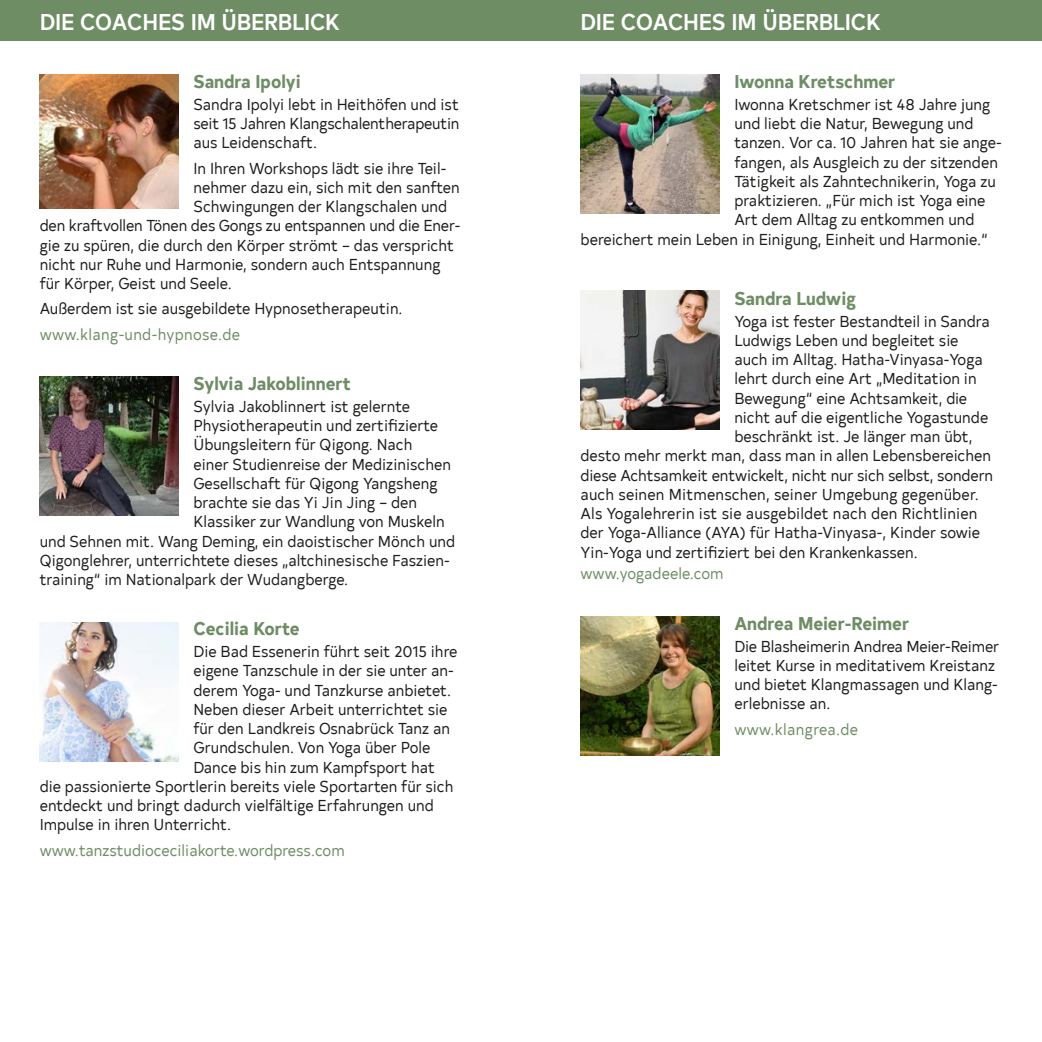
<style>
.page{position:relative;width:1042px;height:1042px;background:#fff}
.page>*{position:absolute;margin:0;border:0;box-sizing:border-box;transform-origin:0 0}
.t1{font:500 22.75px "Typold Condensed";letter-spacing:-.015em;color:#fff}
.t2{font:700 18.38px "Typold Condensed";color:#6e8d65}
.t3{font:15.75px/19.2px "Typold Condensed";color:#1d1d1b;text-align:justify}
.t4{font:15.75px "Typold Condensed";color:#6e8d65}
.t5{font:15.75px "Typold Condensed";letter-spacing:.02em;color:#6e8d65}
</style>
<div class="page">
<div style="left:0;top:0;width:536px;height:41px;background:#6e8d65"></div>
<img style="left:40px;top:376px;width:139px;height:139px">
<img style="left:40px;top:623px;width:139px;height:138px">
<img style="left:40px;top:74px;width:139px;height:134px">
<div style="left:506px;top:0;width:536px;height:41px;background:#6e8d65"></div>
<img style="left:580px;top:616px;width:139px;height:139px">
<img style="left:580px;top:291px;width:139px;height:139px">
<img style="left:580px;top:74px;width:139px;height:139px">
<h1 class="t1" style="left:40px;top:3px;width:302px">DIE COACHES IM ÜBERBLICK</h1>
<p class="t2" style="left:193px;top:67px;width:109px">Sandra Ipolyi</p>
<p class="t3" style="left:193px;top:94px;width:267px">Sandra Ipolyi lebt in Heithöfen und ist seit 15 Jahren Klangschalentherapeutin aus Leidenschaft.</p>
<p class="t3" style="left:193px;top:157px;width:254px">In Ihren Workshops lädt sie ihre Teil-</p>
<p class="t3" style="left:193px;top:176px;width:268px">nehmer dazu ein, sich mit den sanften</p>
<p class="t3" style="left:193px;top:196px;width:255px">Schwingungen der Klangschalen und</p>
<p class="t3" style="left:40px;top:215px;width:422px">den kraftvollen Tönen des Gongs zu entspannen und die Ener-</p>
<p class="t3" style="left:40px;top:234px;width:416px">gie zu spüren, die durch den Körper strömt – das verspricht</p>
<p class="t3" style="left:40px;top:253px;width:402px">nicht nur Ruhe und Harmonie, sondern auch Entspannung</p>
<p class="t3" style="left:40px;top:273px;width:194px">für Körper, Geist und Seele.</p>
<p class="t3" style="left:40px;top:298px;width:364px">Außerdem ist sie ausgebildete Hypnosetherapeutin.</p>
<p class="t5" style="left:40px;top:322px;width:202px">www.klang-und-hypnose.de</p>
<p class="t2" style="left:193px;top:368px;width:159px">Sylvia Jakoblinnert</p>
<p class="t3" style="left:193px;top:395px;width:218px">Sylvia Jakoblinnert ist gelernte</p>
<p class="t3" style="left:193px;top:415px;width:246px">Physiotherapeutin und zertifizierte</p>
<p class="t3" style="left:193px;top:434px;width:220px">Übungsleitern für Qigong. Nach</p>
<p class="t3" style="left:193px;top:453px;width:259px">einer Studienreise der Medizinischen</p>
<p class="t3" style="left:193px;top:472px;width:246px">Gesellschaft für Qigong Yangsheng</p>
<p class="t3" style="left:193px;top:492px;width:225px">brachte sie das Yi Jin Jing – den</p>
<p class="t3" style="left:193px;top:511px;width:253px">Klassiker zur Wandlung von Muskeln</p>
<p class="t3" style="left:40px;top:530px;width:417px">und Sehnen mit. Wang Deming, ein daoistischer Mönch und</p>
<p class="t3" style="left:40px;top:549px;width:411px">Qigonglehrer, unterrichtete dieses „altchinesische Faszien-</p>
<p class="t3" style="left:40px;top:568px;width:310px">training“ im Nationalpark der Wudangberge.</p>
<p class="t2" style="left:193px;top:614px;width:108px">Cecilia Korte</p>
<p class="t3" style="left:193px;top:641px;width:265px">Die Bad Essenerin führt seit 2015 ihre</p>
<p class="t3" style="left:193px;top:660px;width:262px">eigene Tanzschule in der sie unter an-</p>
<p class="t3" style="left:193px;top:679px;width:259px">derem Yoga- und Tanzkurse anbietet.</p>
<p class="t3" style="left:193px;top:698px;width:255px">Neben dieser Arbeit unterrichtet sie</p>
<p class="t3" style="left:193px;top:718px;width:258px">für den Landkreis Osnabrück Tanz an</p>
<p class="t3" style="left:193px;top:737px;width:238px">Grundschulen. Von Yoga über Pole</p>
<p class="t3" style="left:193px;top:756px;width:243px">Dance bis hin zum Kampfsport hat</p>
<p class="t3" style="left:40px;top:775px;width:415px">die passionierte Sportlerin bereits viele Sportarten für sich</p>
<p class="t3" style="left:40px;top:795px;width:395px">entdeckt und bringt dadurch vielfältige Erfahrungen und</p>
<p class="t3" style="left:40px;top:814px;width:193px">Impulse in ihren Unterricht.</p>
<p class="t4" style="left:40px;top:838px;width:307px">www.tanzstudioceciliakorte.wordpress.com</p>
<h1 class="t1" style="left:580px;top:3px;width:302px">DIE COACHES IM ÜBERBLICK</h1>
<p class="t2" style="left:734px;top:67px;width:163px">Iwonna Kretschmer</p>
<p class="t3" style="left:734px;top:94px;width:258px">Iwonna Kretschmer ist 48 Jahre jung</p>
<p class="t3" style="left:734px;top:113px;width:241px">und liebt die Natur, Bewegung und</p>
<p class="t3" style="left:734px;top:132px;width:269px">tanzen. Vor ca. 10 Jahren hat sie ange-</p>
<p class="t3" style="left:734px;top:151px;width:265px">fangen, als Ausgleich zu der sitzenden</p>
<p class="t3" style="left:734px;top:171px;width:263px">Tätigkeit als Zahntechnikerin, Yoga zu</p>
<p class="t3" style="left:734px;top:190px;width:253px">praktizieren. „Für mich ist Yoga eine</p>
<p class="t3" style="left:734px;top:209px;width:242px">Art dem Alltag zu entkommen und</p>
<p class="t3" style="left:580px;top:228px;width:409px">bereichert mein Leben in Einigung, Einheit und Harmonie.“</p>
<p class="t2" style="left:734px;top:283px;width:123px">Sandra Ludwig</p>
<p class="t3" style="left:734px;top:310px;width:257px">Yoga ist fester Bestandteil in Sandra</p>
<p class="t3" style="left:734px;top:329px;width:226px">Ludwigs Leben und begleitet sie</p>
<p class="t3" style="left:734px;top:349px;width:250px">auch im Alltag. Hatha-Vinyasa-Yoga</p>
<p class="t3" style="left:734px;top:368px;width:244px">lehrt durch eine Art „Meditation in</p>
<p class="t3" style="left:734px;top:387px;width:234px">Bewegung“ eine Achtsamkeit, die</p>
<p class="t3" style="left:734px;top:406px;width:255px">nicht auf die eigentliche Yogastunde</p>
<p class="t3" style="left:734px;top:426px;width:240px">beschränkt ist. Je länger man übt,</p>
<p class="t3" style="left:580px;top:445px;width:412px">desto mehr merkt man, dass man in allen Lebensbereichen</p>
<p class="t3" style="left:580px;top:464px;width:414px">diese Achtsamkeit entwickelt, nicht nur sich selbst, sondern</p>
<p class="t3" style="left:580px;top:483px;width:400px">auch seinen Mitmenschen, seiner Umgebung gegenüber.</p>
<p class="t3" style="left:580px;top:503px;width:398px">Als Yogalehrerin ist sie ausgebildet nach den Richtlinien</p>
<p class="t3" style="left:580px;top:522px;width:401px">der Yoga-Alliance (AYA) für Hatha-Vinyasa-, Kinder sowie</p>
<p class="t3" style="left:580px;top:541px;width:339px">Yin-Yoga und zertifiziert bei den Krankenkassen.</p>
<p class="t4" style="left:580px;top:562px;width:145px">www.yogadeele.com</p>
<p class="t2" style="left:734px;top:608px;width:176px">Andrea Meier-Reimer</p>
<p class="t3" style="left:734px;top:635px;width:266px;text-align:left">Die Blasheimerin Andrea Meier-Reimer leitet Kurse in meditativem Kreistanz und bietet Klangmassagen und Klang&shy;erlebnisse an.</p>
<p class="t5" style="left:734px;top:717px;width:125px">www.klangrea.de</p>
</div>
